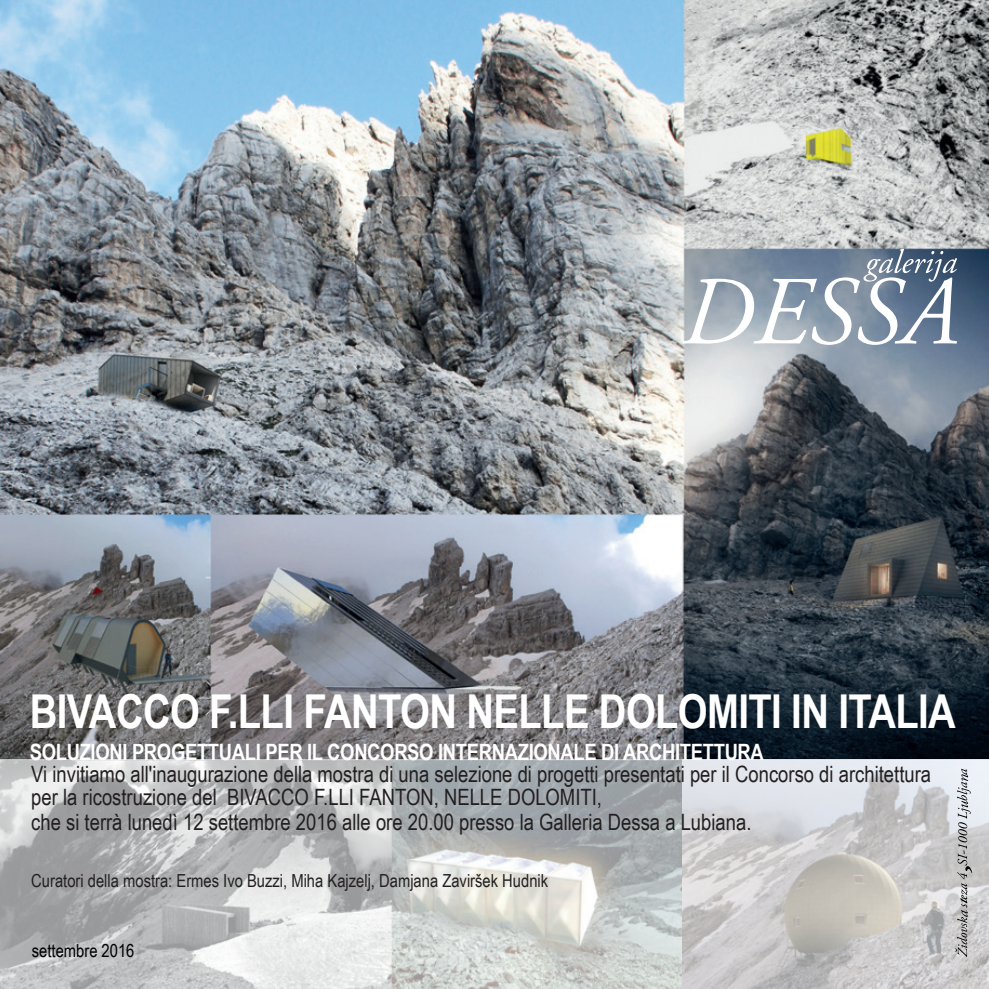
<style>
.page{position:relative;width:989px;height:989px;background:#fff}
.page>*{position:absolute;margin:0;border:0;box-sizing:border-box;transform-origin:0 0}
.t1{font:700 46.8px "Arial Narrow";letter-spacing:-.015em;color:#fff}
.t2{font:22.5px/24.3px "Arial Narrow";color:#231f20}
.t3{font:700 22.5px "Arial Narrow";letter-spacing:-.015em;color:#fff}
.t4{font:18px "Arial Narrow";color:#231f20}
.t5{font:18px "Arial Narrow";color:#000}
</style>
<div class="page">
<img style="left:0;top:0;width:989px;height:759px">
<svg style="left:0;top:759px;width:989px;height:230px;background:#c4c5c6"></svg>
<svg style="left:955px;top:768px;width:17px;height:189px;background:#b8b9bc"></svg>
<svg style="left:682px;top:249px;width:275px;height:96px"></svg>
<h1 class="t1" style="left:30px;top:676px;width:927px">BIVACCO F.LLI FANTON NELLE DOLOMITI IN ITALIA</h1>
<p class="t3" style="left:30px;top:734px;width:735px">SOLUZIONI PROGETTUALI PER IL CONCORSO INTERNAZIONALE DI ARCHITETTURA</p>
<p class="t2" style="left:31px;top:761px;width:901px">Vi invitiamo all'inaugurazione della mostra di una selezione di progetti presentati per il Concorso di architettura per la ricostruzione del BIVACCO F.LLI FANTON, NELLE DOLOMITI,<br>che si terrà lunedì 12 settembre 2016 alle ore 20.00 presso la Galleria Dessa a Lubiana.</p>
<p class="t4" style="left:31px;top:868px;width:518px">Curatori della mostra: Ermes Ivo Buzzi, Miha Kajzelj, Damjana Zaviršek Hudnik</p>
<p class="t5" style="left:32px;top:937px;width:104px">settembre 2016</p>
</div>
